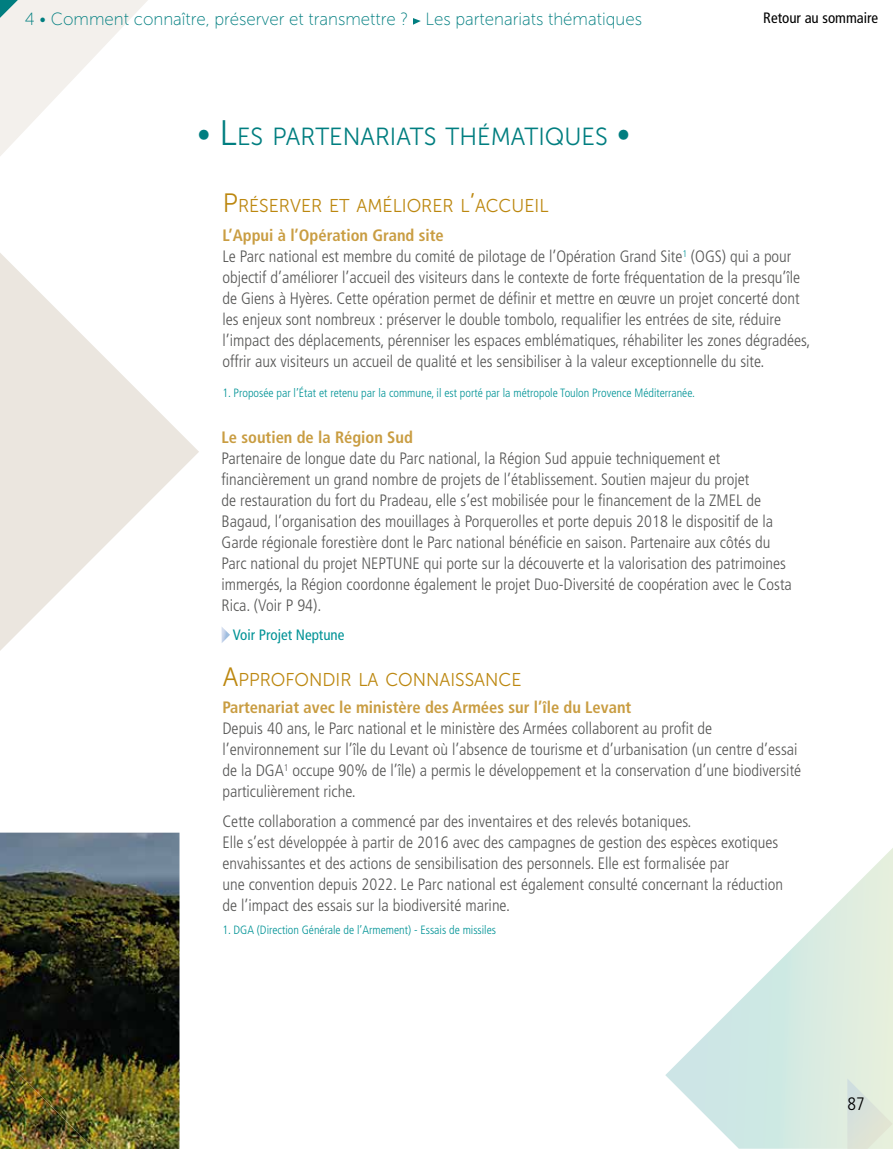
<style>
.page{position:relative;width:893px;height:1149px;background:#fff}
.page>*{position:absolute;margin:0;border:0;box-sizing:border-box;transform-origin:0 0}
.t1{font:24.75px "Museo Sans 300";color:#007e80;scale:.96 1}
.t2{font:18.45px "Museo Sans 300";color:#bc870f;scale:.96 1}
.t3{font:300 condensed 18px "Frutiger LT Std";color:#000}
.t4{font:17.7px "Museo Sans 100";color:#007e80;scale:.96 1}
.t5{font:300 condensed 16.5px/21px "Frutiger LT Std";color:#575756}
.t6{font:700 condensed 16.5px "Frutiger LT Std";color:#c99d42}
.t7{font:condensed 15px "Frutiger LT Std";color:#009396}
.t8{font:condensed 15px "Frutiger LT Std";color:#000}
.t9{font:300 condensed 12px "Frutiger LT Std";color:#009396}
.s1{font-size:35.25px}
.s2{font-size:26.4px}
.s3{font-weight:700;color:#c99d42}
</style>
<div class="page">
<svg style="left:0;top:0;width:148px;height:125px;fill:#f3f0ec"></svg>
<img style="left:0;top:832px;width:179px;height:316px">
<svg style="left:413px;top:18px;width:8px;height:7px"></svg>
<svg style="left:0;top:0;width:18px;height:18px"></svg>
<svg style="left:0;top:125px;width:199px;height:526px"></svg>
<svg style="left:665px;top:848px;width:228px;height:300px"></svg>
<svg style="left:847px;top:1078px;width:46px;height:70px;background:#dee7da"></svg>
<svg style="left:222px;top:627px;width:8px;height:16px"></svg>
<p class="t4" style="left:25px;top:10px;width:644px">4 • Comment connaître, préserver et transmettre ? Les partenariats thématiques</p>
<h1 class="t1" style="left:197px;top:123px;width:453px"><span class="s1">• L</span>ES PARTENARIATS THÉMATIQUES <span class="s1">•</span></h1>
<p class="t2" style="left:223px;top:195px;width:338px"><span class="s2">P</span>RÉSERVER ET AMÉLIORER L<span class="s2">’</span>ACCUEIL</p>
<p class="t8" style="left:763px;top:9px;width:116px">Retour au sommaire</p>
<p class="t5" style="left:222px;top:225px;width:589px"><span class="s3">L’Appui à l’Opération Grand site<br></span>Le Parc national est membre du comité de pilotage de l’Opération Grand Site<sup>1</sup> (OGS) qui a pour objectif d’améliorer l’accueil des visiteurs dans le contexte de forte fréquentation de la presqu’île de Giens à Hyères. Cette opération permet de définir et mettre en œuvre un projet concerté dont les enjeux sont nombreux : préserver le double tombolo, requalifier les entrées de site, réduire l’impact des déplacements, pérenniser les espaces emblématiques, réhabiliter les zones dégradées, offrir aux visiteurs un accueil de qualité et les sensibiliser à la valeur exceptionnelle du site.</p>
<p class="t9" style="left:222px;top:386px;width:474px">1. Proposée par l’État et retenu par la commune, il est porté par la métropole Toulon Provence Méditerranée.</p>
<p class="t6" style="left:222px;top:427px;width:193px">Le soutien de la Région Sud</p>
<p class="t5" style="left:222px;top:447px;width:572px">Partenaire de longue date du Parc national, la Région Sud appuie techniquement et financièrement un grand nombre de projets de l’établissement. Soutien majeur du projet<br>de restauration du fort du Pradeau, elle s’est mobilisée pour le financement de la ZMEL de Bagaud, l’organisation des mouillages à Porquerolles et porte depuis 2018 le dispositif de la Garde régionale forestière dont le Parc national bénéficie en saison. Partenaire aux côtés du Parc national du projet NEPTUNE qui porte sur la découverte et la valorisation des patrimoines immergés, la Région coordonne également le projet Duo-Diversité de coopération avec le Costa Rica. (Voir P 94).</p>
<p class="t7" style="left:233px;top:626px;width:113px">Voir Projet Neptune</p>
<p class="t2" style="left:223px;top:669px;width:313px"><span class="s2">A</span>PPROFONDIR LA CONNAISSANCE</p>
<p class="t6" style="left:222px;top:697px;width:410px">Partenariat avec le ministère des Armées sur l’île du Levant</p>
<p class="t5" style="left:222px;top:718px;width:580px">Depuis 40 ans, le Parc national et le ministère des Armées collaborent au profit de l’environnement sur l’île du Levant où l’absence de tourisme et d’urbanisation (un centre d’essai de la DGA<sup>1</sup> occupe 90% de l’île) a permis le développement et la conservation d’une biodiversité particulièrement riche.</p>
<p class="t5" style="left:222px;top:810px;width:562px">Cette collaboration a commencé par des inventaires et des relevés botaniques.<br>Elle s’est développée à partir de 2016 avec des campagnes de gestion des espèces exotiques envahissantes et des actions de sensibilisation des personnels. Elle est formalisée par<br>une convention depuis 2022. Le Parc national est également consulté concernant la réduction de l’impact des essais sur la biodiversité marine.</p>
<p class="t9" style="left:222px;top:922px;width:275px">1. DGA (Direction Générale de l’Armement) - Essais de missiles</p>
<p class="t3" style="left:847px;top:1093px;width:19px">87</p>
</div>
